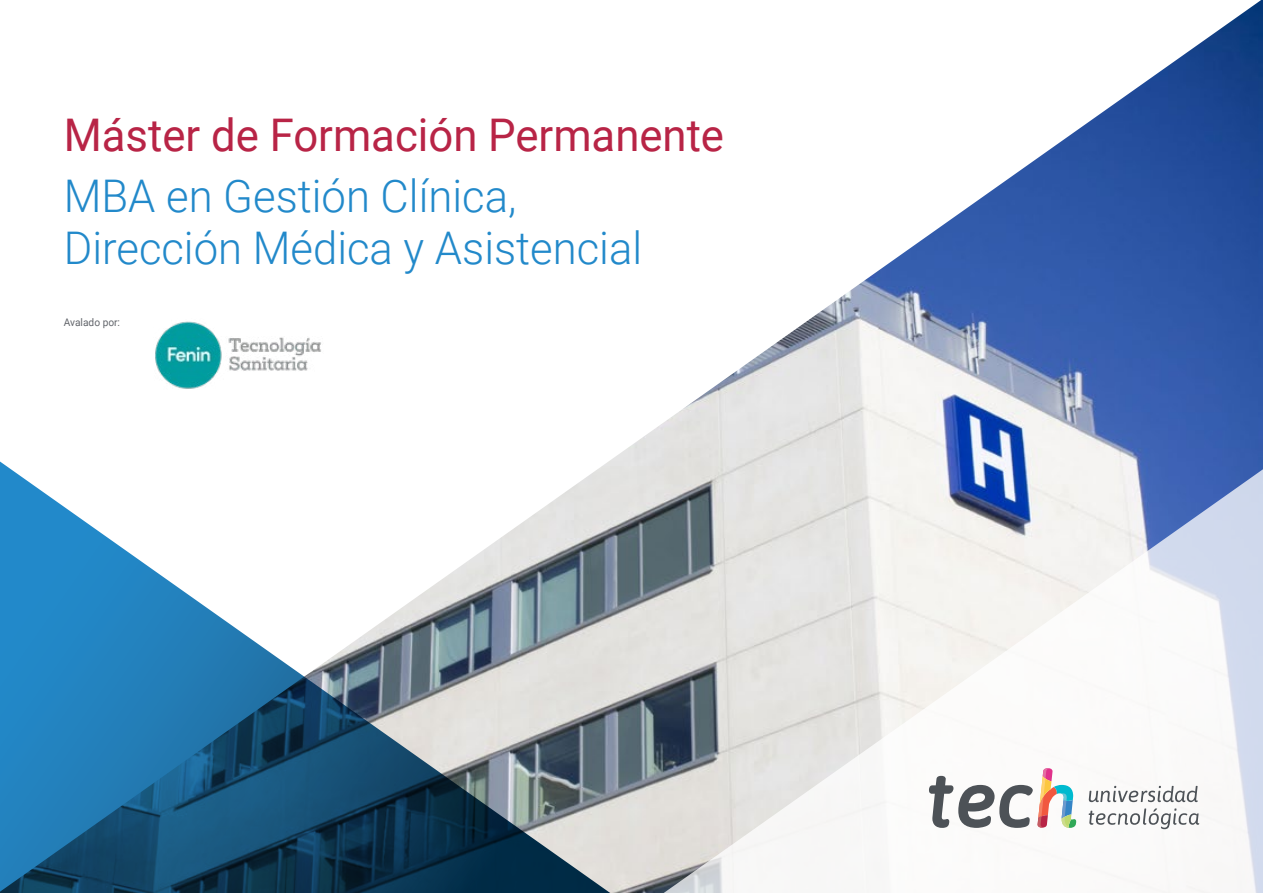
<style>
.page{position:relative;width:1263px;height:893px;background:#fff}
.page>*{position:absolute;margin:0;border:0;box-sizing:border-box;transform-origin:0 0}
.t1{font:300 45px/52.5px "Roboto";color:#2289ca}
.t2{font:45px "Roboto";color:#b82446}
.t3{font:10.5px "Roboto";color:#61646a}
</style>
<div class="page">
<img style="left:631px;top:0;width:632px;height:454px">
<svg style="left:0;top:446px;width:640px;height:447px"></svg>
<svg style="left:634px;top:454px;width:629px;height:439px"></svg>
<svg style="left:929px;top:768px;width:147px;height:60px"></svg>
<svg style="left:1089px;top:786px;width:109px;height:16px"></svg>
<svg style="left:1089px;top:808px;width:110px;height:21px"></svg>
<img style="left:155px;top:321px;width:166px;height:68px">
<p class="t2" style="left:64px;top:103px;width:662px">Máster de Formación Permanente</p>
<p class="t1" style="left:64px;top:168px;width:580px">MBA en Gestión Clínica,<br>Dirección Médica y Asistencial</p>
<p class="t3" style="left:64px;top:315px;width:58px">Avalado por:</p>
</div>
